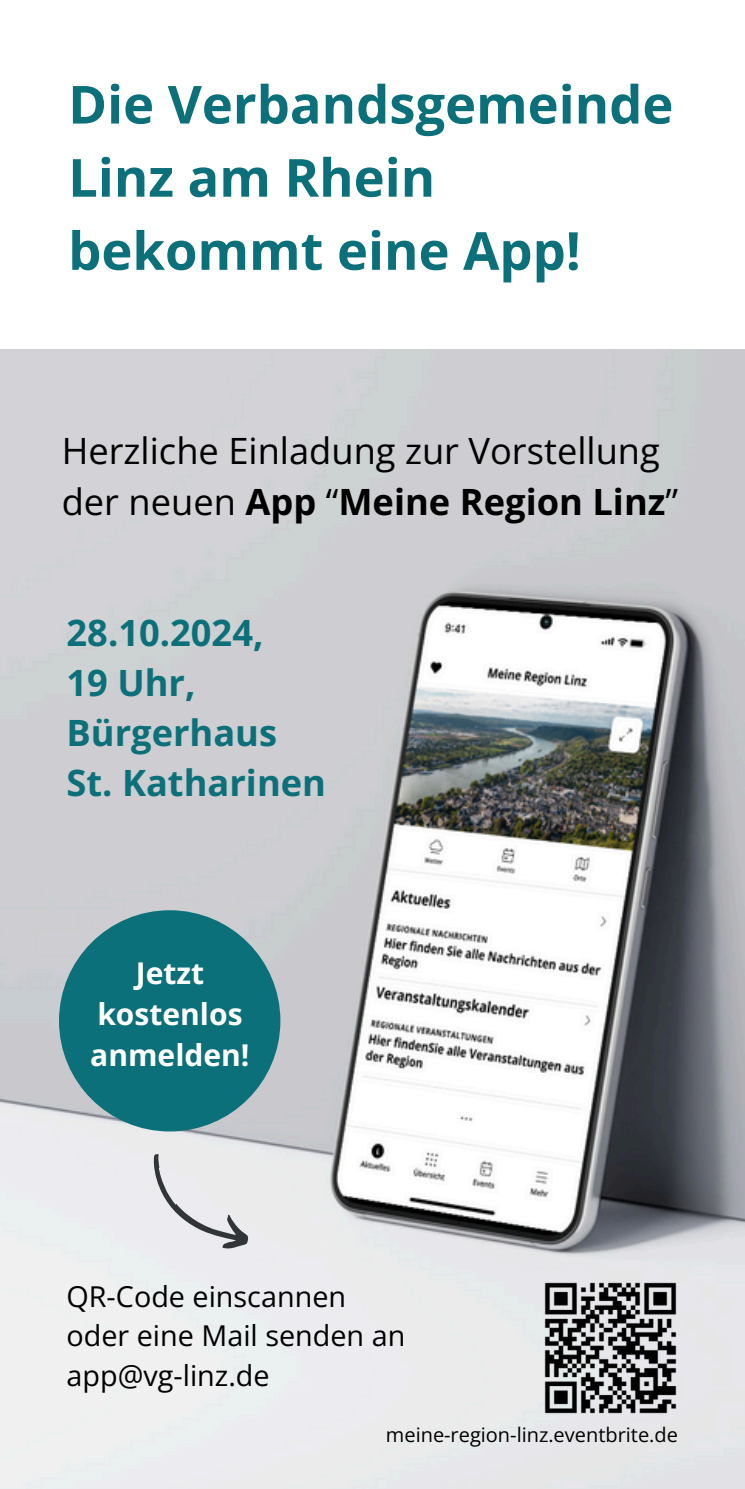
<style>
.page{position:relative;width:745px;height:1489px;background:#fff}
.page>*{position:absolute;margin:0;border:0;box-sizing:border-box;transform-origin:0 0}
.t1{font:700 52.5px/73px "Open Sans";color:#0b7079}
.t2{font:36.25px/50.5px "Open Sans";color:#000}
.t3{font:700 36.25px/50px "Open Sans";color:#0b7079}
.t4{font:700 30px/41.2px "Open Sans";color:#fff;text-align:center}
.t5{font:28.75px/39.5px "Open Sans";color:#000}
.t6{font:20px "Open Sans";color:#000}
.s1{font-weight:700}
</style>
<div class="page">
<img style="left:0;top:350px;width:744px;height:1139px">
<div style="left:59px;top:910px;width:221px;height:221px;background:#0b7079;border-radius:50%"></div>
<svg style="left:134px;top:1152px;width:122px;height:109px;background:#dddde0"></svg>
<img style="left:544px;top:1281px;width:133px;height:133px">
<p class="t1" style="left:68px;top:67px;width:606px">Die Verbandsgemeinde<br>Linz am Rhein bekommt eine App!</p>
<h3 class="t2" style="left:62px;top:425px;width:617px">Herzliche Einladung zur Vorstellung der neuen <span class="s1">App</span> “<span class="s1">Meine Region Linz</span>”</h3>
<h2 class="t3" style="left:66px;top:607px;width:261px">28.10.2024,<br>19 Uhr,<br>Bürgerhaus<br>St. Katharinen</h2>
<p class="t4" style="left:90px;top:951px;width:161px">Jetzt kostenlos anmelden!</p>
<h4 class="t5" style="left:66px;top:1276px;width:340px">QR-Code einscannen oder eine Mail senden an app@vg-linz.de</h4>
<h5 class="t6" style="left:386px;top:1421px;width:293px">meine-region-linz.eventbrite.de</h5>
</div>
